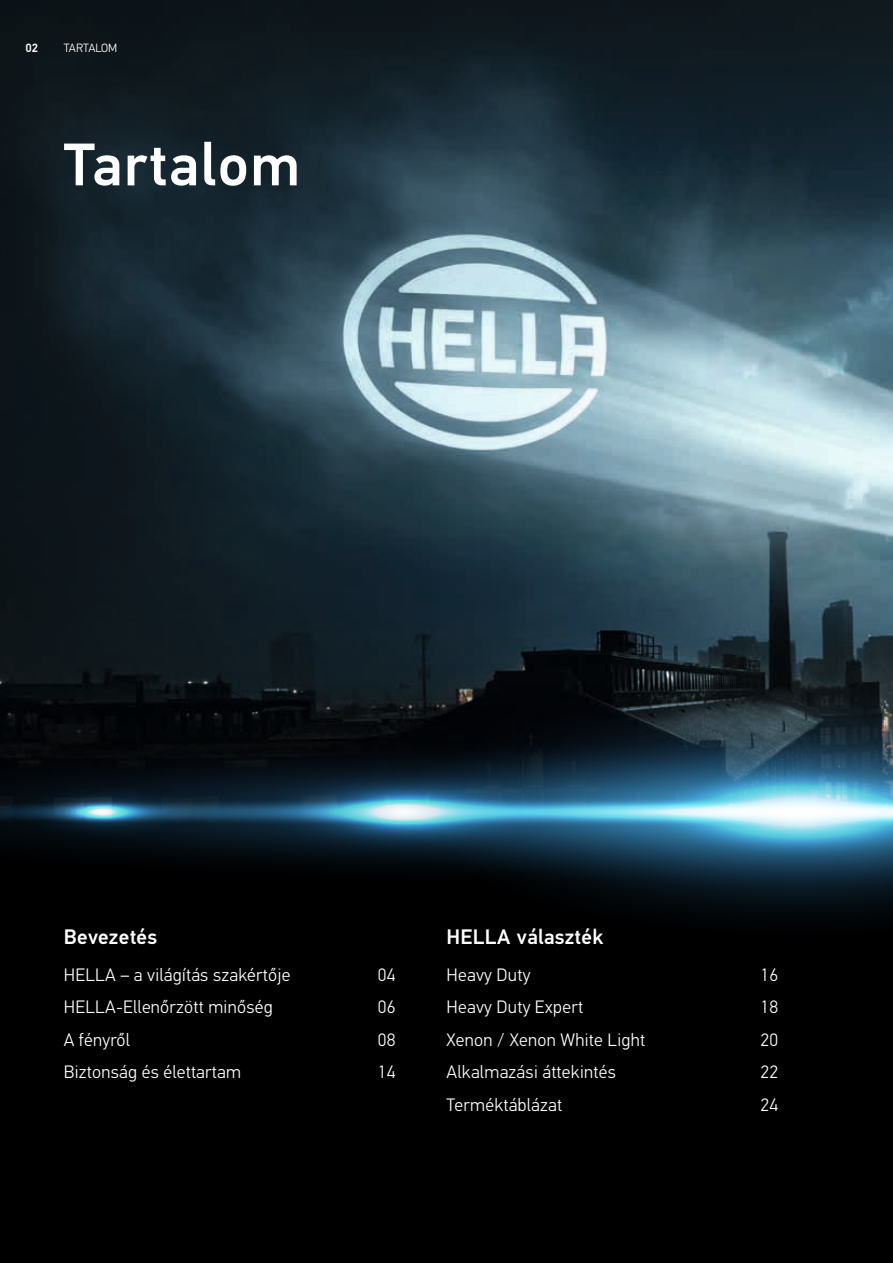
<style>
.page{position:relative;width:893px;height:1263px;background:#fff}
.page>*{position:absolute;margin:0;border:0;box-sizing:border-box;transform-origin:0 0}
.t1{font:500 60px "Hella DIN Universal";letter-spacing:.025em;color:#fff}
.t2{font:500 21px "Hella DIN Universal";letter-spacing:.015em;color:#fff}
.t3{font:300 18px "Hella DIN Universal";letter-spacing:.015em;color:#fff}
.t4{font:300 12px "Hella DIN Universal";color:#fff}
.t5{font:500 12px "Hella DIN Universal";color:#fff}
</style>
<div class="page">
<img style="left:0;top:0;width:893px;height:676px">
<div style="left:0;top:676px;width:893px;height:587px;background:#000"></div>
<div style="left:0;top:737px;width:403px;height:129px;background:#040709"></div>
<svg style="left:403px;top:685px;width:490px;height:230px"></svg>
<svg style="left:0;top:763px;width:893px;height:97px;background:#2e576d"></svg>
<p class="t5" style="left:26px;top:41px;width:14px">02</p>
<p class="t4" style="left:64px;top:41px;width:55px">TARTALOM</p>
<h1 class="t1" style="left:64px;top:127px;width:238px">Tartalom</h1>
<p class="t2" style="left:64px;top:923px;width:95px">Bevezetés</p>
<p class="t3" style="left:64px;top:964px;width:228px">HELLA – a világítás szakértője</p>
<p class="t3" style="left:378px;top:964px;width:19px">04</p>
<p class="t3" style="left:64px;top:996px;width:211px">HELLA-Ellenőrzött minőség</p>
<p class="t3" style="left:378px;top:996px;width:19px">06</p>
<p class="t3" style="left:64px;top:1029px;width:68px">A fényről</p>
<p class="t3" style="left:378px;top:1029px;width:19px">08</p>
<p class="t3" style="left:64px;top:1061px;width:179px">Biztonság és élettartam</p>
<p class="t3" style="left:378px;top:1061px;width:19px">14</p>
<p class="t2" style="left:446px;top:923px;width:158px">HELLA választék</p>
<p class="t3" style="left:446px;top:964px;width:85px">Heavy Duty</p>
<p class="t3" style="left:760px;top:964px;width:19px">16</p>
<p class="t3" style="left:446px;top:996px;width:138px">Heavy Duty Expert</p>
<p class="t3" style="left:760px;top:996px;width:19px">18</p>
<p class="t3" style="left:446px;top:1029px;width:200px">Xenon / Xenon White Light</p>
<p class="t3" style="left:760px;top:1029px;width:19px">20</p>
<p class="t3" style="left:446px;top:1061px;width:171px">Alkalmazási áttekintés</p>
<p class="t3" style="left:760px;top:1061px;width:19px">22</p>
<p class="t3" style="left:446px;top:1094px;width:117px">Terméktáblázat</p>
<p class="t3" style="left:760px;top:1094px;width:19px">24</p>
</div>
